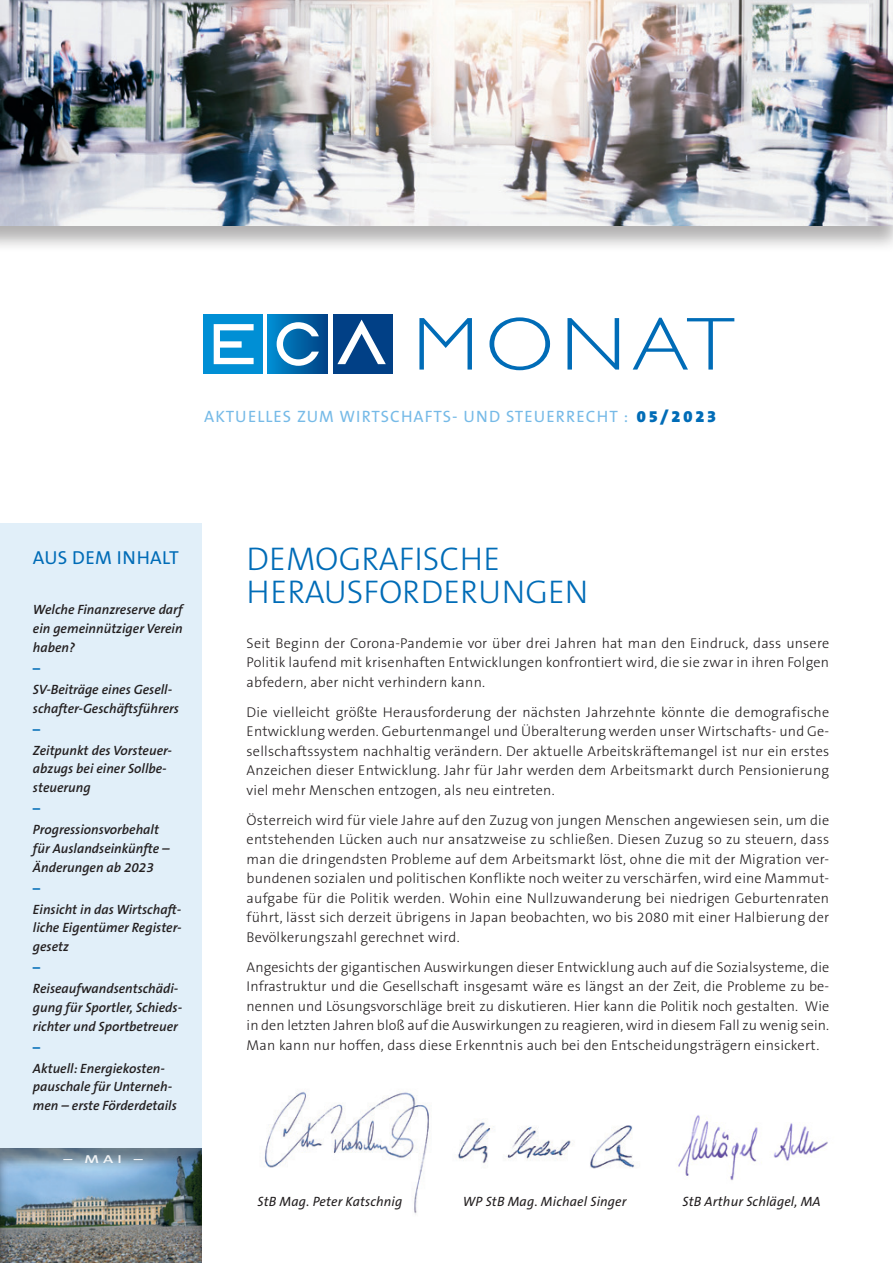
<style>
.page{position:relative;width:893px;height:1263px;background:#fff}
.page>*{position:absolute;margin:0;border:0;box-sizing:border-box;transform-origin:0 0}
.t1{font:300 75.45px "Gill Sans";letter-spacing:.08em;color:#006cb7;scale:1.11 1}
.t2{font:300 33px "The Sans B3";color:#006cb7}
.t3{font:18.9px "The Sans B5 Plain";letter-spacing:.02em;color:#006cb7}
.t4{font:16.5px "The Sans B5 Plain";letter-spacing:.065em;color:#76bae7}
.t5{font:900 16.5px "The Sans B9";letter-spacing:.17em;color:#006cb7}
.t6{font:300 14.25px/19.5px "The Sans B3";letter-spacing:.015em;color:#231f20;text-align:justify}
.t7{font:italic 600 13.5px/18.8px "The Sans B6";color:#231f20}
.t8{font:italic 13.5px "The Sans B5 Plain";letter-spacing:.01em;color:#231f20}
.t9{font:700 13.5px "The Sans B7";color:#006cb7}
.t10{font:600 11.55px "The Sans B6";color:#fff;scale:1.43 1}
</style>
<div class="page">
<div style="left:0;top:523px;width:202px;height:625px;background:#e1eff9"></div>
<div style="left:0;top:1145px;width:203px;height:118px;background:#231f20;opacity:.5"></div>
<div style="left:203px;top:314px;width:60px;height:59px;background:#008fd5"></div>
<svg style="left:214px;top:324px;width:40px;height:40px"></svg>
<div style="left:268px;top:314px;width:60px;height:59px;background:linear-gradient(to right,#018ed2,#004184)"></div>
<svg style="left:277px;top:322px;width:42px;height:44px"></svg>
<div style="left:333px;top:314px;width:59px;height:59px;background:#014086"></div>
<svg style="left:337px;top:320px;width:49px;height:44px"></svg>
<div style="left:0;top:0;width:893px;height:253px;background:#231f20;opacity:.35"></div>
<img style="left:0;top:0;width:893px;height:225px">
<img style="left:264px;top:1091px;width:165px;height:123px">
<img style="left:458px;top:1119px;width:182px;height:50px">
<img style="left:678px;top:1115px;width:150px;height:65px">
<p class="t1" style="left:413px;top:302px;width:291px">MONAT</p>
<p class="t4" style="left:204px;top:408px;width:426px">AKTUELLES ZUM WIRTSCHAFTS- UND STEUERRECHT :</p>
<p class="t5" style="left:637px;top:407px;width:81px">05/2023</p>
<p class="t3" style="left:33px;top:547px;width:147px">AUS DEM INHALT</p>
<p class="t7" style="left:33px;top:601px;width:151px;text-align:justify">Welche Finanzreserve darf ein gemeinnütziger Verein haben?</p>
<p class="t9" style="left:33px;top:661px;width:9px">–</p>
<p class="t7" style="left:33px;top:681px;width:148px">SV-Beiträge eines Gesell&shy;schafter-Geschäftsführers</p>
<p class="t9" style="left:33px;top:722px;width:9px">–</p>
<p class="t7" style="left:33px;top:741px;width:141px">Zeitpunkt des Vorsteuer&shy;abzugs bei einer Sollbe&shy;steuerung</p>
<p class="t9" style="left:33px;top:801px;width:9px">–</p>
<p class="t7" style="left:33px;top:821px;width:128px">Progressionsvorbehalt</p>
<p class="t7" style="left:33px;top:840px;width:138px">für Auslandseinkünfte –<br>Änderungen ab 2023</p>
<p class="t9" style="left:33px;top:881px;width:9px">–</p>
<p class="t7" style="left:33px;top:900px;width:150px;text-align:justify">Einsicht in das Wirtschaft&shy;liche Eigentümer Register&shy;gesetz</p>
<p class="t9" style="left:33px;top:960px;width:9px">–</p>
<p class="t7" style="left:33px;top:980px;width:151px">Reiseaufwandsentschädi&shy;gung für Sportler, Schieds-</p>
<p class="t7" style="left:33px;top:1017px;width:146px">richter und Sportbetreuer</p>
<p class="t9" style="left:33px;top:1040px;width:9px">–</p>
<p class="t7" style="left:33px;top:1059px;width:145px">Aktuell: Energiekosten&shy;pauschale für Unterneh&shy;men – erste Förderdetails</p>
<p class="t10" style="left:63px;top:1153px;width:57px">– MAI –</p>
<p class="t2" style="left:247px;top:541px;width:255px">DEMOGRAFISCHE</p>
<p class="t2" style="left:247px;top:574px;width:343px">HERAUSFORDERUNGEN</p>
<p class="t6" style="left:247px;top:634px;width:584px">Seit Beginn der Corona-Pandemie vor über drei Jahren hat man den Eindruck, dass unsere Politik laufend mit krisenhaften Entwicklungen konfrontiert wird, die sie zwar in ihren Folgen abfedern, aber nicht verhindern kann.</p>
<p class="t6" style="left:247px;top:703px;width:584px">Die vielleicht größte Herausforderung der nächsten Jahrzehnte könnte die demografische Entwicklung werden. Geburtenmangel und Überalterung werden unser Wirtschafts- und Ge&shy;sellschaftssystem nachhaltig verändern. Der aktuelle Arbeitskräftemangel ist nur ein erstes Anzeichen dieser Entwicklung. Jahr für Jahr werden dem Arbeitsmarkt durch Pensionierung viel mehr Menschen entzogen, als neu eintreten.</p>
<p class="t6" style="left:247px;top:811px;width:584px">Österreich wird für viele Jahre auf den Zuzug von jungen Menschen angewiesen sein, um die entstehenden Lücken auch nur ansatzweise zu schließen. Diesen Zuzug so zu steuern, dass man die dringendsten Probleme auf dem Arbeitsmarkt löst, ohne die mit der Migration ver&shy;bundenen sozialen und politischen Konflikte noch weiter zu verschärfen, wird eine Mammut&shy;aufgabe für die Politik werden. Wohin eine Nullzuwanderung bei niedrigen Geburtenraten führt, lässt sich derzeit übrigens in Japan beobachten, wo bis 2080 mit einer Halbierung der Bevölkerungszahl gerechnet wird.</p>
<p class="t6" style="left:247px;top:958px;width:584px">Angesichts der gigantischen Auswirkungen dieser Entwicklung auch auf die Sozialsysteme, die Infrastruktur und die Gesellschaft insgesamt wäre es längst an der Zeit, die Probleme zu be&shy;nennen und Lösungsvorschläge breit zu diskutieren. Hier kann die Politik noch gestalten. Wie in den letzten Jahren bloß auf die Auswirkungen zu reagieren, wird in diesem Fall zu wenig sein.</p>
<p class="t6" style="left:247px;top:1036px;width:574px">Man kann nur hoffen, dass diese Erkenntnis auch bei den Entscheidungsträgern einsickert.</p>
<p class="t8" style="left:257px;top:1194px;width:146px">StB Mag. Peter Katschnig</p>
<p class="t8" style="left:463px;top:1194px;width:165px">WP StB Mag. Michael Singer</p>
<p class="t8" style="left:682px;top:1194px;width:140px">StB Arthur Schlägel, MA</p>
</div>
